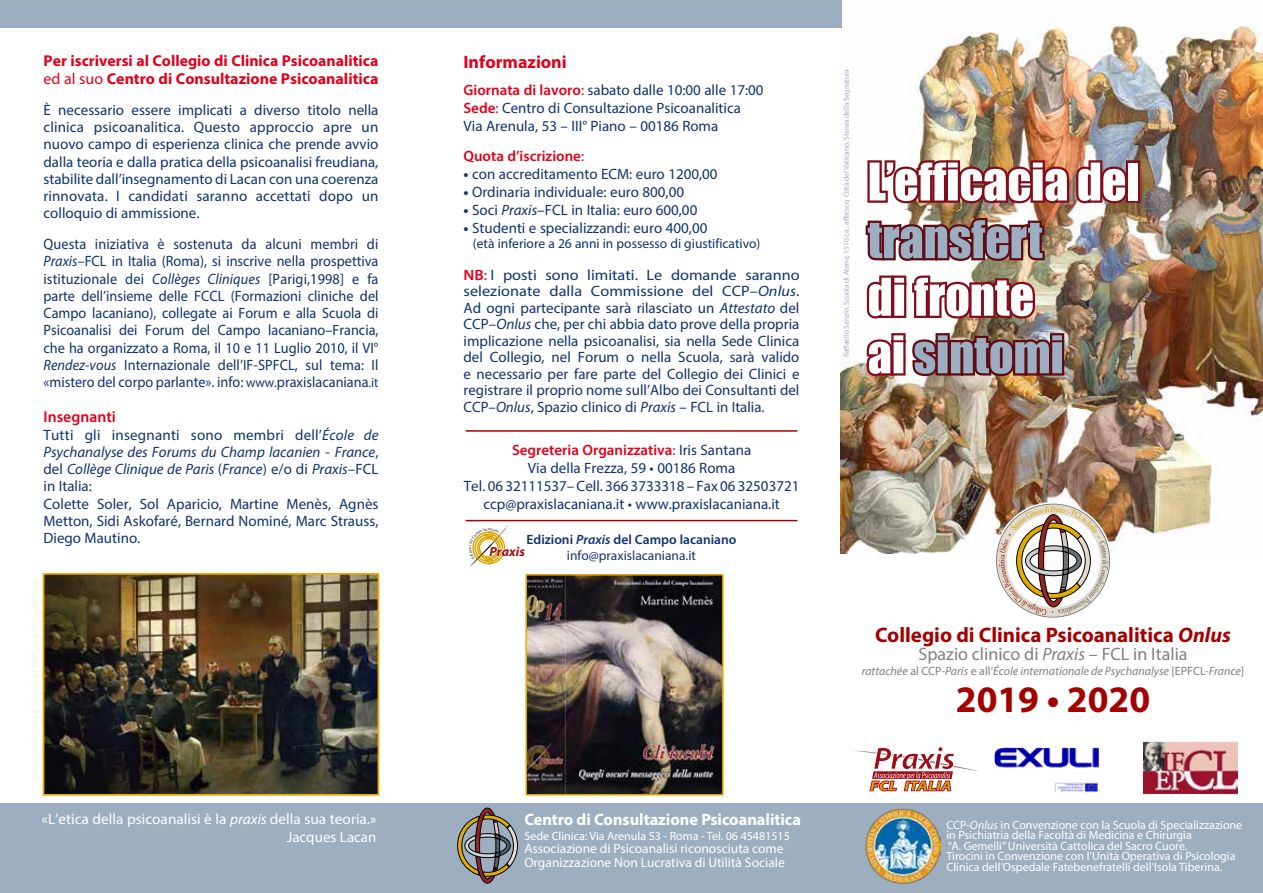
<style>
.page{position:relative;width:1263px;height:893px;background:#fff}
.page>*{position:absolute;margin:0;border:0;box-sizing:border-box;transform-origin:0 0}
.t1{font:700 37.5px "Myriad Pro";color:#a50000}
.t2{font:700 21px "Myriad Pro";color:#a50000}
.t3{font:18px "Myriad Pro";color:#808080}
.t4{font:700 18px "Myriad Pro";color:#e2001a}
.t5{font:700 16.5px "Myriad Pro";color:#fff}
.t6{font:700 15.75px/18px "Myriad Pro";color:#e2001a}
.t7{font:600 15.75px "Myriad Pro";color:#e2001a}
.t8{font:15px/17.2px "Myriad Pro";color:#103272}
.t9{font:15px/17.2px "Myriad Pro";color:#103272;text-align:justify;scale:.95 1}
.t10{font:15px/16.5px "Myriad Pro";color:#103272;text-align:justify;scale:1.08 1}
.t11{font:15px/18px "Myriad Pro";color:#fff;text-align:right}
.t12{font:600 15px "Myriad Pro";color:#e2001a}
.t13{font:13.5px/13.5px "Myriad Pro";color:#fff}
.t14{font:600 13.5px/16.5px "Myriad Pro";color:#103272;text-align:center}
.t15{font:13.5px "Myriad Pro";color:#103272}
.t16{font:italic 700 13.35px "Myriad Pro";color:#9d0d15}
.t17{font:12px/10.5px "Myriad Pro";color:#fff}
.t18{font:italic 12px "Myriad Pro";color:#808080}
.t19{font:7.5px "Myriad Pro";color:#9aaec1}
.s1{font-weight:400}
.s2{font-style:italic}
.s3{font-size:13.5px}
.s4{font-weight:600;color:#e2001a}
.s5{color:#e2001a}
.s6{font-weight:700}
.s7{font-style:normal}
</style>
<div class="page">
<img style="left:841px;top:22px;width:422px;height:531px">
<div style="left:0;top:0;width:842px;height:28px;background:#9baec2"></div>
<div style="left:0;top:803px;width:1263px;height:90px;background:#9daec1"></div>
<hr style="left:466px;top:430px;width:331px;height:2px;background:#a50000">
<hr style="left:466px;top:520px;width:331px;height:1px;background:#a50000">
<img style="left:46px;top:576px;width:330px;height:217px">
<div style="left:43px;top:573px;width:336px;height:223px;border:2px solid #efab00"></div>
<svg style="left:457px;top:807px;width:61px;height:77px"></svg>
<img style="left:865px;top:809px;width:75px;height:75px">
<img style="left:1143px;top:743px;width:94px;height:50px">
<div style="left:1140px;top:741px;width:100px;height:54px;border:1px solid #fff"></div>
<svg style="left:853px;top:746px;width:125px;height:46px"></svg>
<svg style="left:525px;top:795px;width:199px;height:1px"></svg>
<img style="left:528px;top:577px;width:193px;height:215px">
<div style="left:525px;top:574px;width:199px;height:221px;border:2px solid #efab00"></div>
<img style="left:994px;top:747px;width:105px;height:45px">
<svg style="left:997px;top:504px;width:112px;height:113px"></svg>
<svg style="left:1130px;top:160px;width:10px;height:43px"></svg>
<img style="left:865px;top:157px;width:265px;height:50px">
<div style="left:1128px;top:163px;width:10px;height:37px;background:#fff"></div>
<img style="left:863px;top:215px;width:184px;height:50px">
<svg style="left:864px;top:272px;width:174px;height:50px"></svg>
<img style="left:863px;top:331px;width:203px;height:49px">
<svg style="left:469px;top:521px;width:56px;height:46px"></svg>
<p class="t6" style="left:44px;top:51px;width:336px">Per iscriversi al Collegio di Clinica Psicoanalitica <span class="s1">ed al suo</span> Centro di Consultazione Psicoanalitica</p>
<p class="t8" style="left:44px;top:101px;width:336px;text-align:justify">È necessario essere implicati a diverso titolo nella clinica psicoanalitica. Questo approccio apre un nuovo campo di esperienza clinica che prende avvio dalla teoria e dalla pratica della psicoanalisi freudiana, stabilite dall’insegnamento di Lacan con una coerenza rinnovata. I candidati saranno accettati dopo un colloquio di ammissione.</p>
<p class="t9" style="left:44px;top:235px;width:354px">Questa iniziativa è sostenuta da alcuni membri di <span class="s2">Praxis</span>–FCL in Italia (Roma), si inscrive nella prospettiva istituzionale dei <span class="s2">Collèges Cliniques</span> [Parigi,1998] e fa parte dell’insieme delle FCCL (Formazioni cliniche del Campo lacaniano), collegate ai Forum e alla Scuola di Psicoanalisi dei Forum del Campo lacaniano–Francia, che ha organizzato a Roma, il 10 e 11 Luglio 2010, il VI° <span class="s2">Rendez-vous</span> Internazionale dell’IF-SPFCL, sul tema: Il «mistero del corpo parlante». info: <span class="s3">www.</span>praxislacaniana<span class="s3">.it</span></p>
<p class="t7" style="left:44px;top:407px;width:74px">Insegnanti</p>
<p class="t8" style="left:44px;top:426px;width:336px">Tutti gli insegnanti sono membri dell’<span class="s2">École de Psychanalyse des Forums du Champ lacanien</span> - <span class="s2">France</span>, del <span class="s2">Collège Clinique de Paris</span> (<span class="s2">France</span>) e/o di <span class="s2">Praxis</span>–FCL in Italia:<br>Colette Soler, Sol Aparicio, Martine Menès, Agnès Metton, Sidi Askofaré, Bernard Nominé, Marc Strauss, Diego Mautino.</p>
<p class="t11" style="left:42px;top:810px;width:336px">«L’etica della psicoanalisi è la <span class="s2">praxis</span> della sua teoria.»<br>Jacques Lacan</p>
<p class="t4" style="left:463px;top:51px;width:105px">Informazioni</p>
<p class="t8" style="left:463px;top:81px;width:302px;line-height:18px"><span class="s4">Giornata di lavoro</span><span class="s5">:</span> sabato dalle 10:00 alle 17:00<br><span class="s4">Sede</span><span class="s5">:</span> Centro di Consultazione Psicoanalitica<br>Via Arenula, 53 – III° Piano – 00186 Roma</p>
<p class="t12" style="left:463px;top:147px;width:122px">Quota d’iscrizione<span class="s1">:</span></p>
<p class="t8" style="left:463px;top:166px;width:256px"><span class="s6">•</span> con accreditamento ECM: euro 1200,00</p>
<p class="t8" style="left:463px;top:184px;width:222px"><span class="s6">•</span> Ordinaria individuale: euro 800,00</p>
<p class="t8" style="left:463px;top:202px;width:235px"><span class="s6">•</span> Soci <span class="s2">Praxis</span>–FCL in Italia: euro 600,00</p>
<p class="t8" style="left:463px;top:220px;width:245px"><span class="s6">•</span> Studenti e specializzandi: euro 400,00</p>
<p class="t15" style="left:473px;top:236px;width:289px">(età inferiore a 26 anni in possesso di giustificativo)</p>
<p class="t10" style="left:463px;top:266px;width:313px"><span class="s4">NB</span><span class="s5">:</span> I posti sono limitati. Le domande saranno selezionate dalla Commissione del CCP–<span class="s2">Onlus</span>.<br>Ad ogni partecipante sarà rilasciato un <span class="s2">Attestato</span> del CCP–<span class="s2">Onlus</span> che, per chi abbia dato prove della propria implicazione nella psicoanalisi, sia nella Sede Clinica del Collegio, nel Forum o nella Scuola, sarà valido e necessario per fare parte del Collegio dei Clinici e registrare il proprio nome sull’Albo dei Consultanti del CCP–<span class="s2">Onlus</span>, Spazio clinico di <span class="s2">Praxis</span> – FCL in Italia.</p>
<p class="t8" style="left:464px;top:441px;width:337px;line-height:18px;text-align:center"><span class="s4">Segreteria Organizzativa</span><span class="s5">:</span> Iris Santana<br>Via della Frezza, 59 • 00186 Roma<br>Tel. 06 32111537– Cell. 366 3733318 – Fax 06 32503721 ccp@praxislacaniana.it • www.praxislacaniana.it</p>
<p class="t14" style="left:527px;top:530px;width:211px">Edizioni <span class="s2">Praxis</span> del Campo lacaniano <span class="s1">info@praxislacaniana.it</span></p>
<p class="t16" style="left:489px;top:543px;width:37px">Praxis</p>
<p class="t5" style="left:524px;top:809px;width:278px">Centro di Consultazione Psicoanalitica</p>
<p class="t17" style="left:524px;top:830px;width:267px">Sede Clinica: Via Arenula 53 - Roma - Tel. 06 45481515</p>
<p class="t13" style="left:524px;top:842px;width:262px">Associazione di Psicoanalisi riconosciuta come<br>Organizzazione Non Lucrativa di Utilità Sociale</p>
<p class="t19" style="left:841px;top:357px;width:290px;rotate:-90deg">Raffaello Sanzio, Scuola di Atene, 1510 ca., affresco, Città del Vaticano, Stanza della Segnatura</p>
<h2 class="t2" style="left:875px;top:621px;width:357px">Collegio di Clinica Psicoanalitica <span class="s2">Onlus</span></h2>
<p class="t3" style="left:918px;top:643px;width:271px">Spazio clinico di <span class="s2">Praxis</span> – FCL in Italia</p>
<p class="t18" style="left:862px;top:664px;width:384px">rattachée <span class="s7">al CCP-</span>Paris <span class="s7">e all’</span>École internationale de Psychanalyse <span class="s7">[EPFCL-</span>France<span class="s7">]</span></p>
<h1 class="t1" style="left:956px;top:675px;width:196px">2019 • 2020</h1>
<p class="t17" style="left:946px;top:819px;width:297px">CCP-<span class="s2">Onlus</span> in Convenzione con la Scuola di Specializzazione in Psichiatria della Facoltà di Medicina e Chirurgia<br>“A. Gemelli” Università Cattolica del Sacro Cuore.<br>Tirocini in Convenzione con l’Unità Operativa di Psicologia Clinica dell’Ospedale Fatebenefratelli dell’Isola Tiberina.</p>
</div>
